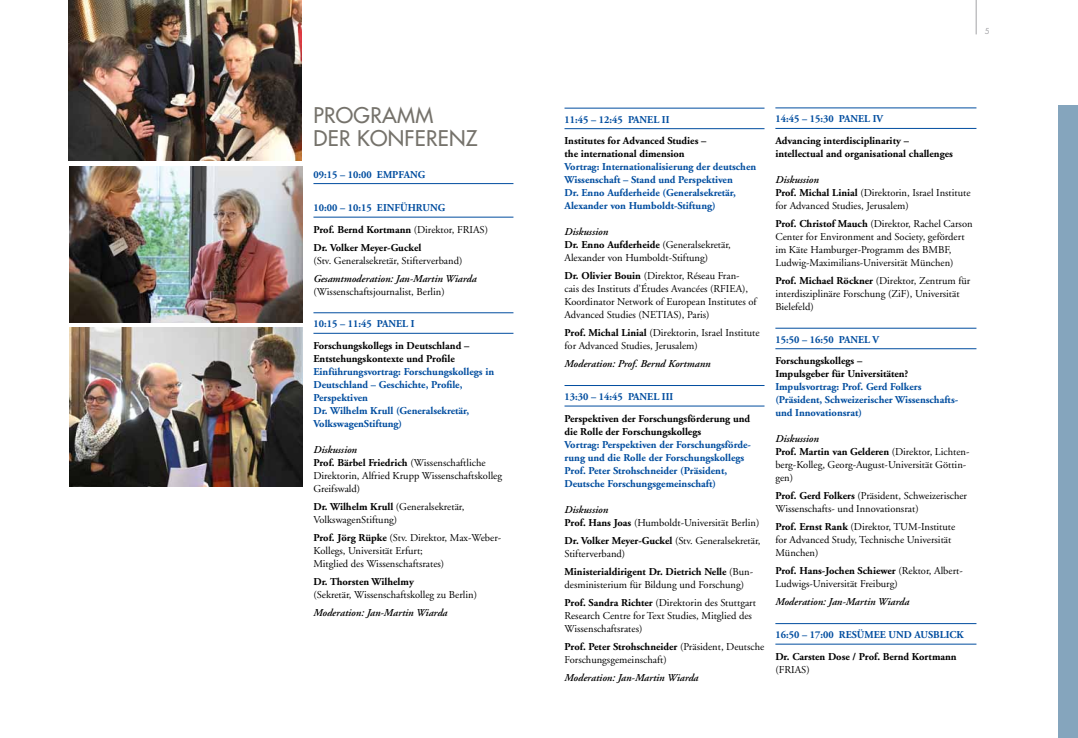
<style>
.page{position:relative;width:1078px;height:738px;background:#fff}
.page>*{position:absolute;margin:0;border:0;box-sizing:border-box;transform-origin:0 0}
.t1{font:21px/23px "Futura LT";letter-spacing:.015em;color:#75726b}
.t2{font:10.5px/13px "Adobe Garamond LT";color:#000}
.t3{font:700 10.5px/13px "Adobe Garamond LT";color:#004d9f}
.t4{font:700 10.5px/13px "Adobe Garamond LT";color:#000}
.t5{font:italic 600 10.5px "Adobe Garamond LT";color:#000}
.t6{font:8px "Futura LT";color:#a3a3a7}
.s1{color:#000}
.s2{font-weight:400;color:#000}
.s3{font-weight:600;font-style:italic}
.s4{font-weight:700}
</style>
<div class="page">
<hr style="left:975px;top:0;width:1px;height:34px;background:#a3a3a7">
<hr style="left:313px;top:183px;width:200px;height:1px;background:#004d9f">
<hr style="left:313px;top:216px;width:200px;height:1px;background:#004d9f">
<hr style="left:313px;top:312px;width:200px;height:1px;background:#004d9f">
<hr style="left:313px;top:332px;width:200px;height:1px;background:#004d9f">
<hr style="left:564px;top:108px;width:200px;height:1px;background:#004d9f">
<hr style="left:564px;top:128px;width:200px;height:1px;background:#004d9f">
<hr style="left:564px;top:385px;width:200px;height:1px;background:#004d9f">
<hr style="left:564px;top:405px;width:200px;height:1px;background:#004d9f">
<img style="left:69px;top:327px;width:233px;height:159px">
<img style="left:69px;top:166px;width:233px;height:156px">
<img style="left:68px;top:0;width:233px;height:160px">
<div style="left:1057px;top:106px;width:20px;height:631px;background:#85a5bd"></div>
<hr style="left:775px;top:107px;width:201px;height:1px;background:#004d9f">
<hr style="left:775px;top:128px;width:201px;height:1px;background:#004d9f">
<hr style="left:775px;top:327px;width:201px;height:1px;background:#004d9f">
<hr style="left:775px;top:348px;width:201px;height:1px;background:#004d9f">
<hr style="left:775px;top:622px;width:201px;height:1px;background:#004d9f">
<hr style="left:775px;top:643px;width:201px;height:1px;background:#004d9f">
<h1 class="t1" style="left:313px;top:103px;width:121px">PROGRAMM<br>DER</h1>
<h1 class="t1" style="left:357px;top:126px;width:71px">KONFEREN</h1>
<h1 class="t1" style="left:466px;top:126px;width:13px">Z</h1>
<p class="t3" style="left:313px;top:167px;width:113px">09:15 – 10:00 Empfang</p>
<p class="t3" style="left:313px;top:197px;width:176px;line-height:21.5px">10:00 – 10:15 Einführung<br><span class="s1">Prof. Bernd Kortmann</span> <span class="s2">(Direktor, FRIAS)</span></p>
<p class="t4" style="left:313px;top:240px;width:109px">Dr. Volker Meyer-Guckel</p>
<p class="t2" style="left:313px;top:253px;width:150px">(Stv. Generalsekretär, Stifterverband)</p>
<p class="t5" style="left:313px;top:272px;width:165px">Gesamtmoderation: Jan-Martin Wiarda</p>
<p class="t2" style="left:313px;top:284px;width:133px">(Wissenschaftsjournalist, Berlin)</p>
<p class="t3" style="left:313px;top:317px;width:102px">10:15 – 11:45 Panel I</p>
<p class="t4" style="left:313px;top:338px;width:157px">Forschungskollegs in Deutschland –<br>Entstehungskontexte und Profile</p>
<p class="t3" style="left:313px;top:364px;width:182px">Einführungsvortrag: Forschungskollegs in<br>Deutschland – Geschichte, Profile,<br>Perspektiven<br>Dr. Wilhelm Krull (Generalsekretär,<br>VolkswagenStiftung)</p>
<p class="t2" style="left:313px;top:442px;width:190px"><span class="s3">Diskussion<br></span><span class="s4">Prof. Bärbel Friedrich</span> (Wissenschaftliche<br>Direktorin, Alfried Krupp Wissenschaftskolleg<br>Greifswald)</p>
<p class="t2" style="left:313px;top:499px;width:152px"><span class="s4">Dr. Wilhelm Krull</span> (Generalsekretär,<br>VolkswagenStiftung)</p>
<p class="t2" style="left:313px;top:530px;width:189px"><span class="s4">Prof. Jörg Rüpke</span> (Stv. Direktor, Max-Weber-<br>Kollegs, Universität Erfurt;<br>Mitglied des Wissenschaftsrates)</p>
<p class="t4" style="left:313px;top:574px;width:102px">Dr. Thorsten Wilhelmy</p>
<p class="t2" style="left:313px;top:587px;width:165px">(Sekretär, Wissenschaftskolleg zu Berlin)</p>
<p class="t5" style="left:313px;top:606px;width:135px">Moderation: Jan-Martin Wiarda</p>
<p class="t6" style="left:984px;top:26px;width:6px">5</p>
<p class="t3" style="left:564px;top:113px;width:102px">11:45 – 12:45 Panel II</p>
<p class="t4" style="left:564px;top:134px;width:143px">Institutes for Advanced Studies – the international dimension</p>
<p class="t3" style="left:564px;top:160px;width:193px">Vortrag: Internationalisierung der deutschen Wissenschaft – Stand und Perspektiven<br>Dr. Enno Aufderheide (Generalsekretär, -Alexander von Humboldt-Stiftung)</p>
<p class="t2" style="left:564px;top:225px;width:168px"><span class="s3">Diskussion<br></span><span class="s4">Dr. Enno Aufderheide</span> (Generalsekretär,<br>Alexander von Humboldt-Stiftung)</p>
<p class="t2" style="left:564px;top:269px;width:193px"><span class="s4">Dr. Olivier Bouin</span> (Direktor, Réseau Fran&shy;cais des Instituts d’Études Avancées (RFIEA), Koordinator Network of European Institutes of Advanced Studies (NETIAS), Paris)</p>
<p class="t2" style="left:564px;top:326px;width:196px"><span class="s4">Prof. Michal Linial</span> (Direktorin, Israel Institute for Advanced Studies, Jerusalem)</p>
<p class="t5" style="left:564px;top:357px;width:148px">Moderation: Prof. Bernd Kortmann</p>
<p class="t3" style="left:564px;top:390px;width:102px">13:30 – 14:45 Panel III</p>
<p class="t4" style="left:564px;top:411px;width:187px">Perspektiven der Forschungsförderung und die Rolle der Forschungskollegs</p>
<p class="t3" style="left:564px;top:437px;width:187px">Vortrag: Perspektiven der Forschungsförde&shy;rung und die Rolle der Forschungskollegs Prof. Peter Strohschneider (Präsident, Deutsche Forschungsgemeinschaft)</p>
<p class="t2" style="left:564px;top:502px;width:196px"><span class="s3">Diskussion<br></span><span class="s4">Prof. Hans Joas</span> (Humboldt-Universität Berlin)</p>
<p class="t2" style="left:564px;top:533px;width:197px"><span class="s4">Dr. Volker Meyer-Guckel</span> (Stv. Generalsekretär,<br>Stifterverband)</p>
<p class="t2" style="left:564px;top:564px;width:190px"><span class="s4">Ministerialdirigent Dr. Dietrich Nelle</span> (Bun&shy;desministerium für Bildung und Forschung)</p>
<p class="t2" style="left:564px;top:595px;width:193px"><span class="s4">Prof. Sandra Richter</span> (Direktorin des Stuttgart<br>Research Centre for Text Studies, Mitglied des<br>Wissenschaftsrates)</p>
<p class="t2" style="left:564px;top:639px;width:201px"><span class="s4">Prof. Peter Strohschneider</span> (Präsident, Deutsche<br>Forschungsgemeinschaft)</p>
<p class="t5" style="left:564px;top:670px;width:135px">Moderation: Jan-Martin Wiarda</p>
<p class="t3" style="left:775px;top:112px;width:109px">14:45 – 15:30 Panel IV</p>
<p class="t4" style="left:775px;top:134px;width:179px">Advancing interdisciplinarity – intellectual and organisational challenges</p>
<p class="t2" style="left:775px;top:173px;width:196px"><span class="s3">Diskussion<br></span><span class="s4">Prof. Michal Linial</span> (Direktorin, Israel Institute for Advanced Studies, Jerusalem)</p>
<p class="t2" style="left:775px;top:217px;width:199px"><span class="s4">Prof. Christof Mauch</span> (Direktor, Rachel Carson Center for Environment and Society, gefördert im Käte Hamburger-Programm des BMBF, Ludwig-Maximilians-Universität München)</p>
<p class="t2" style="left:775px;top:274px;width:196px"><span class="s4">Prof. Michael Röckner</span> (Direktor, Zentrum für interdisziplinäre Forschung (ZiF), Universität<br>Bielefeld)</p>
<p class="t3" style="left:775px;top:332px;width:105px">15:50 – 16:50 Panel V</p>
<p class="t4" style="left:775px;top:354px;width:134px">Forschungskollegs –<br>Impulsgeber für Universitäten?</p>
<p class="t3" style="left:775px;top:380px;width:184px">Impulsvortrag: Prof. Gerd Folkers (Präsident, Schweizerischer Wissenschafts&shy;und Innovationsrat)</p>
<p class="t2" style="left:775px;top:432px;width:195px"><span class="s3">Diskussion<br></span><span class="s4">Prof. Martin van Gelderen</span> (Direktor, Lichten&shy;berg-Kolleg, Georg-August-Universität Göttin&shy;gen)</p>
<p class="t2" style="left:775px;top:489px;width:193px"><span class="s4">Prof. Gerd Folkers</span> (Präsident, Schweizerischer<br>Wissenschafts- und Innovationsrat)</p>
<p class="t2" style="left:775px;top:520px;width:181px"><span class="s4">Prof. Ernst Rank</span> (Direktor, TUM-Institute for Advanced Study, Technische Universität<br>München)</p>
<p class="t2" style="left:775px;top:564px;width:189px"><span class="s4">Prof. Hans-Jochen Schiewer</span> (Rektor, Albert-<br>Ludwigs-Universität Freiburg)</p>
<p class="t5" style="left:775px;top:595px;width:135px">Moderation: Jan-Martin Wiarda</p>
<p class="t3" style="left:775px;top:627px;width:183px">16:50 – 17:00 Resümee und Ausblick</p>
<p class="t4" style="left:775px;top:649px;width:183px">Dr. Carsten Dose / Prof. Bernd Kortmann</p>
<p class="t2" style="left:775px;top:662px;width:36px">(FRIAS)</p>
</div>
